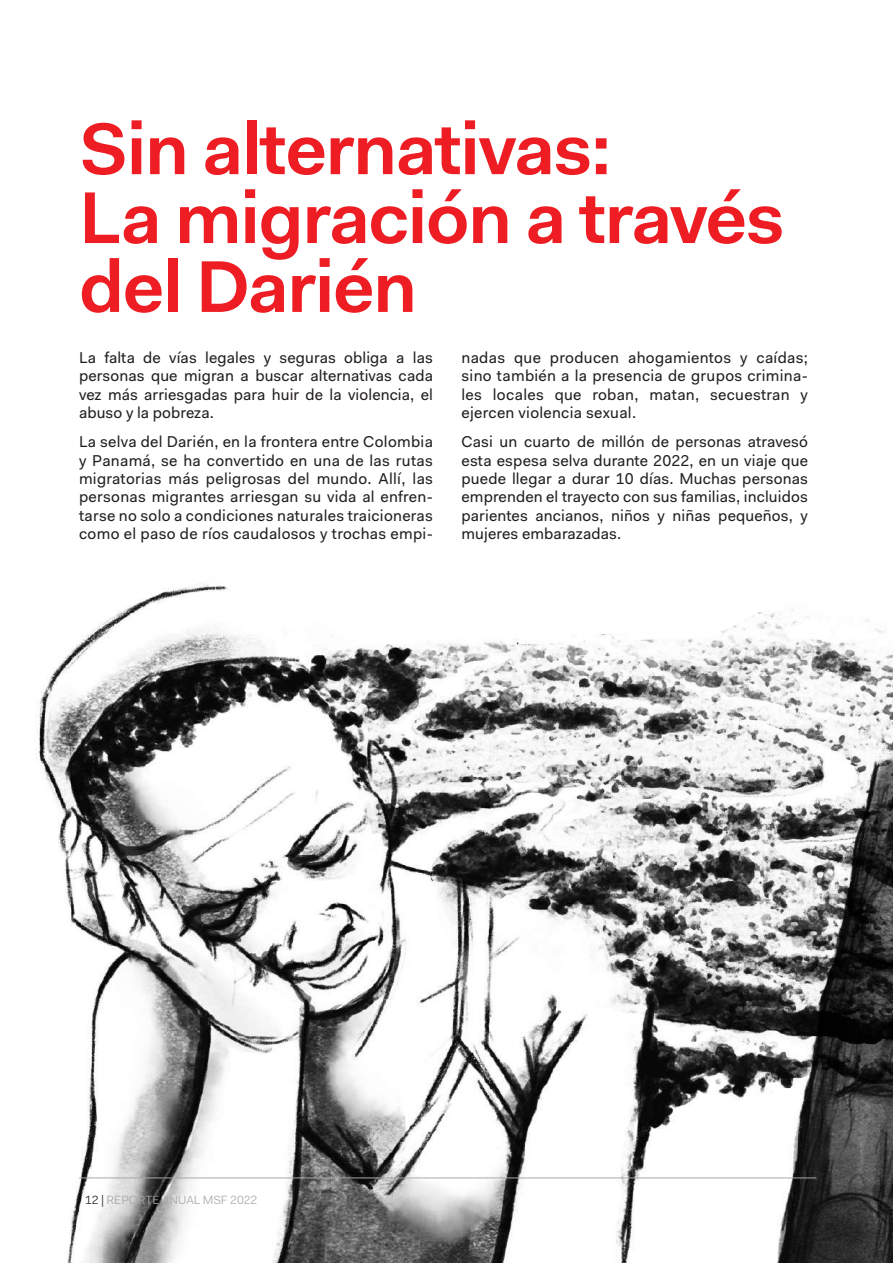
<style>
.page{position:relative;width:893px;height:1263px;background:#fff}
.page>*{position:absolute;margin:0;border:0;box-sizing:border-box;transform-origin:0 0}
.t1{font:600 73.5px/68.8px "Fakt Pro";letter-spacing:-.02em;color:#ee1d23}
.t2{font:15.75px/18.5px "Fakt Pro";letter-spacing:.01em;color:#231f20;text-align:justify}
.t3{font:12px "Fakt Pro Blond";letter-spacing:-.005em;color:#a8a9ad}
.s1{color:#231f20}
</style>
<div class="page">
<img style="left:37px;top:581px;width:856px;height:682px">
<img style="left:757px;top:741px;width:136px;height:522px">
<hr style="left:79px;top:1177px;width:737px;height:1px;background:#a8a9ad">
<h1 class="t1" style="left:79px;top:114px;width:707px">Sin alternativas:<br>La migración a través del Darién</h1>
<p class="t2" style="left:79px;top:348px;width:355px">La falta de vías legales y seguras obliga a las personas que migran a buscar alternativas cada vez más arriesgadas para huir de la violencia, el abuso y la pobreza.</p>
<p class="t2" style="left:79px;top:432px;width:355px">La selva del Darién, en la frontera entre Colombia y Panamá, se ha convertido en una de las rutas migratorias más peligrosas del mundo. Allí, las personas migrantes arriesgan su vida al enfren&shy;tarse no solo a condiciones naturales traicioneras como el paso de ríos caudalosos y trochas empi-</p>
<p class="t2" style="left:462px;top:348px;width:348px">nadas que producen ahogamientos y caídas; sino también a la presencia de grupos crimina&shy;les locales que roban, matan, secuestran y ejercen violencia sexual.</p>
<p class="t2" style="left:462px;top:432px;width:348px">Casi un cuarto de millón de personas atravesó esta espesa selva durante 2022, en un viaje que puede llegar a durar 10 días. Muchas personas emprenden el trayecto con sus familias, incluidos parientes ancianos, niños y niñas pequeños, y mujeres embarazadas.</p>
<p class="t3" style="left:85px;top:1192px;width:174px"><span class="s1">12 |</span> REPORTE ANUAL MSF 2022</p>
</div>
